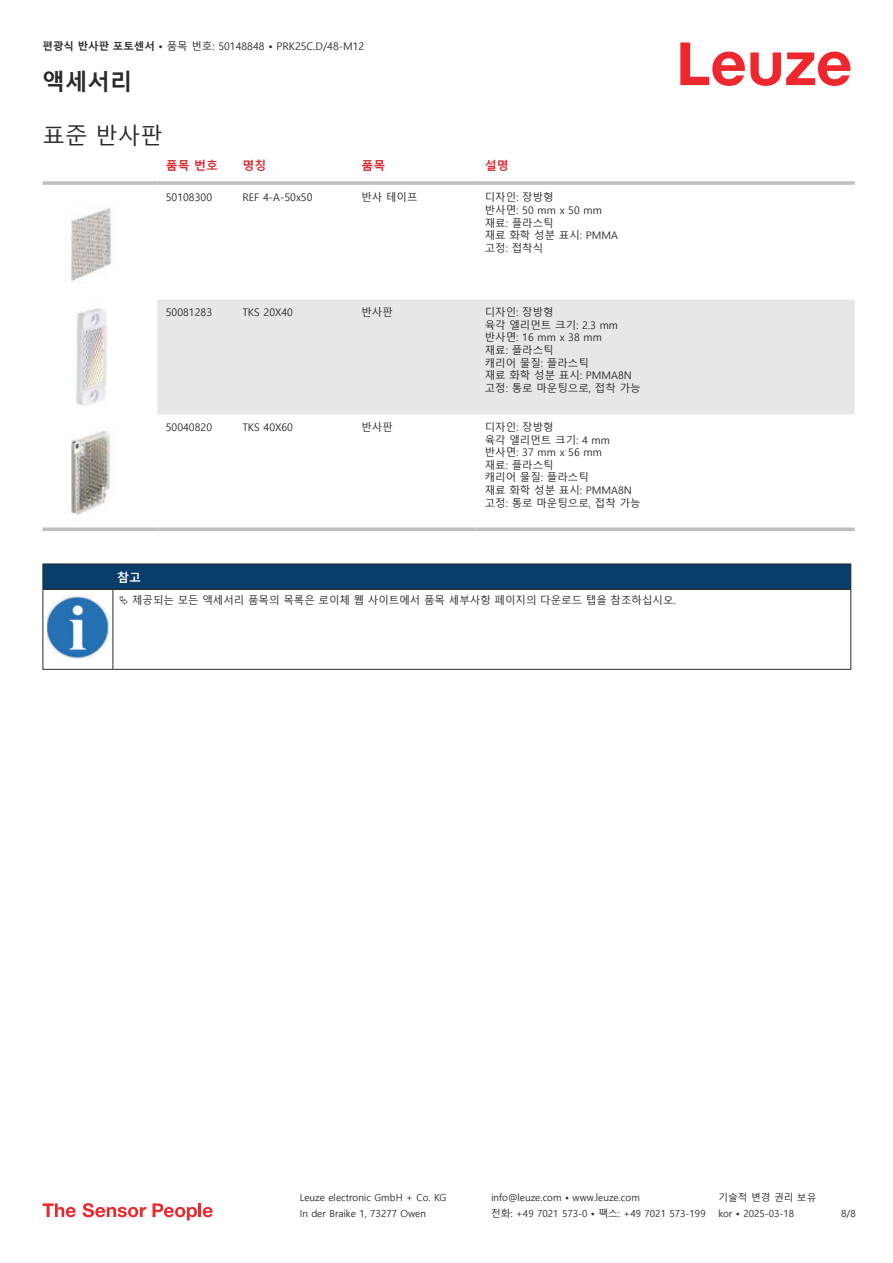
<style>
.page{position:relative;width:893px;height:1263px;background:#fff}
.page>*{position:absolute;margin:0;border:0;box-sizing:border-box;transform-origin:0 0}
.t1{font:22.5px "Malgun Gothic";color:#2b292a}
.t2{font:700 22.5px "Malgun Gothic";color:#2b292a}
.t3{font:700 12px "Malgun Gothic";color:#db2a30}
.t4{font:700 12px "Malgun Gothic";color:#fff}
.t5{font:10.5px/12.6px "Malgun Gothic";color:#2b292a}
.t6{font:9.75px "Malgun Gothic";color:#2b292a}
.s1{font-weight:700}
</style>
<div class="page">
<svg style="left:680px;top:43px;width:170px;height:43px"></svg>
<div style="left:157px;top:300px;width:698px;height:114px;background:#e6e7e9"></div>
<hr style="left:43px;top:181px;width:114px;height:4px;background:#bdbfc1">
<hr style="left:157px;top:181px;width:77px;height:4px;background:#c8cacb">
<hr style="left:234px;top:181px;width:119px;height:4px;background:#c3c5c6">
<hr style="left:353px;top:181px;width:123px;height:4px;background:#bdbfc1">
<hr style="left:476px;top:181px;width:379px;height:4px;background:#c8cacb">
<svg style="left:43px;top:527px;width:114px;height:4px"></svg>
<svg style="left:157px;top:527px;width:77px;height:4px"></svg>
<svg style="left:234px;top:527px;width:119px;height:4px"></svg>
<svg style="left:353px;top:527px;width:123px;height:4px"></svg>
<svg style="left:476px;top:527px;width:379px;height:4px;background:#c5c7c8"></svg>
<img style="left:71px;top:208px;width:41px;height:74px">
<img style="left:73px;top:308px;width:34px;height:98px">
<img style="left:70px;top:431px;width:40px;height:84px">
<svg style="left:44px;top:590px;width:806px;height:79px"></svg>
<hr style="left:43px;top:589px;width:70px;height:1px;background:#2b292a">
<div style="left:43px;top:564px;width:808px;height:25px;background:#063d69"></div>
<hr style="left:113px;top:589px;width:738px;height:1px;background:#2b292a">
<hr style="left:43px;top:590px;width:1px;height:75px;background:#2b292a">
<hr style="left:113px;top:590px;width:1px;height:75px;background:#2b292a">
<hr style="left:850px;top:590px;width:1px;height:75px;background:#2b292a">
<hr style="left:43px;top:669px;width:70px;height:1px;background:#2b292a">
<hr style="left:113px;top:669px;width:738px;height:1px;background:#2b292a">
<img style="left:47px;top:596px;width:61px;height:63px">
<div style="left:115px;top:590px;width:734px;height:21px;background:#fff"></div>
<svg style="left:43px;top:1203px;width:33px;height:14px"></svg>
<svg style="left:83px;top:1203px;width:63px;height:14px"></svg>
<svg style="left:153px;top:1203px;width:44px;height:17px"></svg>
<hr style="left:198px;top:1203px;width:3px;height:14px;background:#ed272d">
<svg style="left:203px;top:1207px;width:10px;height:10px"></svg>
<p class="t5" style="left:43px;top:40px;width:323px"><span class="s1">편광식 반사판 포토센서 •</span> 품목 번호: 50148848 <span class="s1">•</span> PRK25C.D/48-M12</p>
<h1 class="t2" style="left:43px;top:69px;width:91px">액세서리</h1>
<h1 class="t1" style="left:43px;top:123px;width:122px">표준 반사판</h1>
<p class="t3" style="left:166px;top:159px;width:54px">품목 번호</p>
<p class="t3" style="left:242px;top:159px;width:25px">명칭</p>
<p class="t3" style="left:361px;top:159px;width:25px">품목</p>
<p class="t3" style="left:485px;top:159px;width:25px">설명</p>
<p class="t5" style="left:166px;top:191px;width:48px">50108300</p>
<p class="t5" style="left:242px;top:191px;width:72px">REF 4-A-50x50</p>
<p class="t5" style="left:361px;top:191px;width:58px">반사 테이프</p>
<p class="t5" style="left:485px;top:191px;width:135px">디자인: 장방형<br>반사면: 50 mm x 50 mm 재료: 플라스틱<br>재료 화학 성분 표시: PMMA 고정: 접착식</p>
<p class="t5" style="left:166px;top:306px;width:48px">50081283</p>
<p class="t5" style="left:242px;top:306px;width:52px">TKS 20X40</p>
<p class="t5" style="left:361px;top:306px;width:33px">반사판</p>
<p class="t5" style="left:485px;top:306px;width:157px">디자인: 장방형<br>육각 엘리먼트 크기: 2.3 mm 반사면: 16 mm x 38 mm<br>재료: 플라스틱<br>캐리어 물질: 플라스틱<br>재료 화학 성분 표시: PMMA8N 고정: 통로 마운팅으로, 접착 가능</p>
<p class="t5" style="left:166px;top:421px;width:48px">50040820</p>
<p class="t5" style="left:242px;top:421px;width:52px">TKS 40X60</p>
<p class="t5" style="left:361px;top:421px;width:33px">반사판</p>
<p class="t5" style="left:485px;top:421px;width:157px">디자인: 장방형<br>육각 엘리먼트 크기: 4 mm 반사면: 37 mm x 56 mm<br>재료: 플라스틱<br>캐리어 물질: 플라스틱<br>재료 화학 성분 표시: PMMA8N 고정: 통로 마운팅으로, 접착 가능</p>
<p class="t4" style="left:117px;top:570px;width:25px">참고</p>
<p class="t5" style="left:132px;top:594px;width:545px">제공되는 모든 액세서리 품목의 목록은 로이체 웹 사이트에서 품목 세부사항 페이지의 다운로드 탭을 참조하십시오.</p>
<p class="t6" style="left:300px;top:1192px;width:148px">Leuze electronic GmbH + Co. KG</p>
<p class="t6" style="left:491px;top:1192px;width:150px">info@leuze.com • www.leuze.com</p>
<p class="t6" style="left:718px;top:1192px;width:100px">기술적 변경 권리 보유</p>
<p class="t6" style="left:300px;top:1208px;width:128px">In der Braike 1, 73277 Owen</p>
<p class="t6" style="left:491px;top:1208px;width:216px">전화: +49 7021 573-0 • 팩스: +49 7021 573-199</p>
<p class="t6" style="left:718px;top:1208px;width:77px">kor • 2025-03-18</p>
<p class="t6" style="left:841px;top:1208px;width:16px">8/8</p>
</div>
